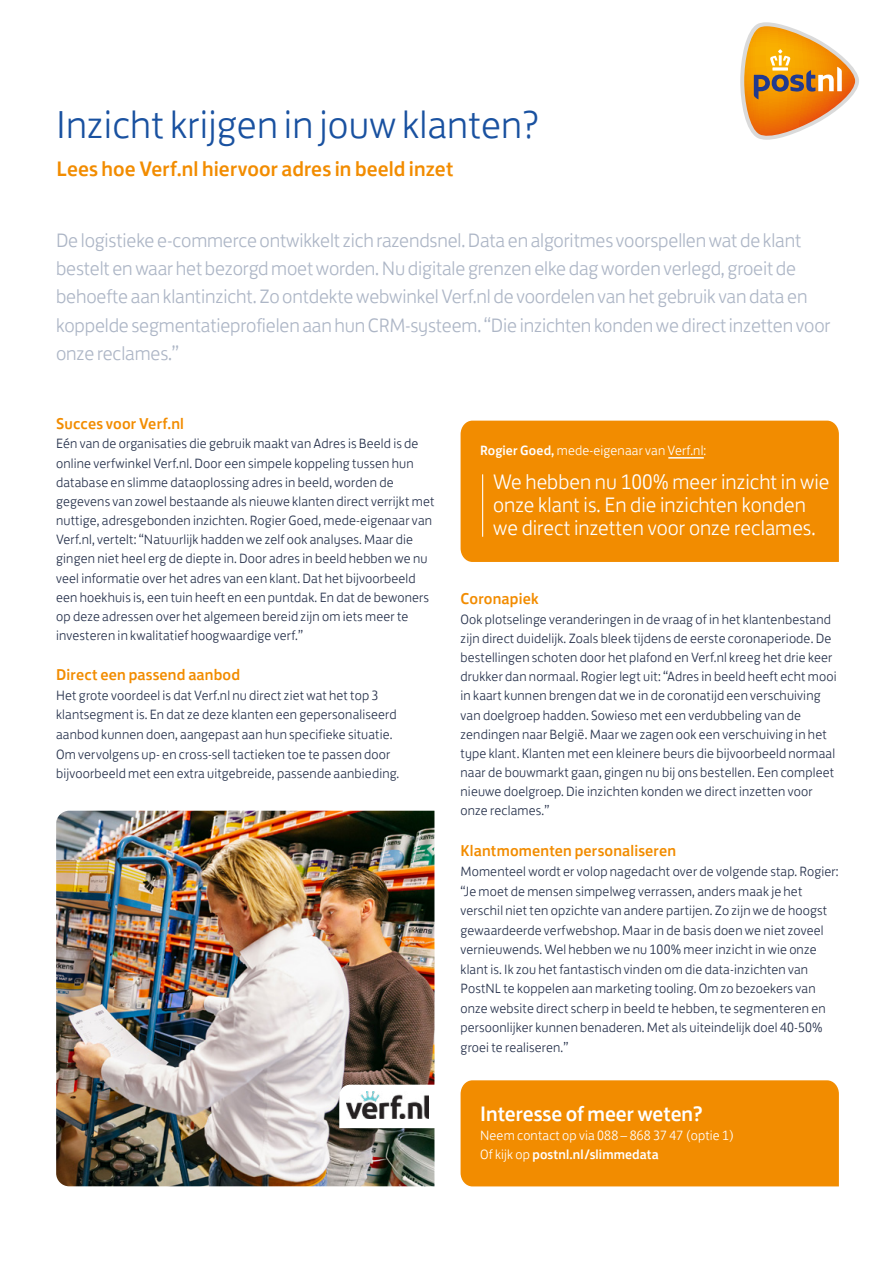
<style>
.page{position:relative;width:893px;height:1263px;background:#fff}
.page>*{position:absolute;margin:0;border:0;box-sizing:border-box;transform-origin:0 0}
.t1{font:300 39.9px "Post NL";letter-spacing:.005em;color:#1951a0}
.t2{font:300 21.45px/23px "Post NL";color:#fff}
.t3{font:500 21.45px "Post NL";letter-spacing:.005em;color:#f28c00}
.t4{font:500 21.45px "Post NL";color:#fff}
.t5{font:300 19.95px/28px "Post NL";letter-spacing:-.01em;color:#adb6c6}
.t6{font:500 16.05px "Post NL";letter-spacing:.01em;color:#f28c00}
.t7{font:300 13.8px/19.2px "Post NL";letter-spacing:.01em;color:#27324c}
.t8{font:300 13.8px/19.2px "Post NL";letter-spacing:.01em;color:#fff}
.s1{font-weight:500}
</style>
<div class="page">
<svg style="left:740px;top:22px;width:119px;height:118px"></svg>
<img style="left:56px;top:811px;width:378px;height:375px">
<svg style="left:339px;top:1085px;width:95px;height:43px"></svg>
<img style="left:347px;top:1091px;width:81px;height:28px">
<div style="left:461px;top:421px;width:378px;height:141px;background:#f28c00"></div>
<hr style="left:482px;top:474px;width:1px;height:63px;background:#fff">
<div style="left:461px;top:1080px;width:378px;height:106px;background:#f28c00"></div>
<hr style="left:668px;top:457px;width:36px;height:2px;background:#fff">
<h1 class="t1" style="left:56px;top:93px;width:485px">Inzicht krijgen in jouw klanten?</h1>
<h2 class="t3" style="left:56px;top:151px;width:398px">Lees hoe Verf.nl hiervoor adres in beeld inzet</h2>
<p class="t5" style="left:56px;top:225px;width:776px">De logistieke e-commerce ontwikkelt zich razendsnel. Data en algoritmes voorspellen wat de klant bestelt en waar het bezorgd moet worden. Nu digitale grenzen elke dag worden verlegd, groeit de behoefte aan klantinzicht. Zo ontdekte webwinkel Verf.nl de voordelen van het gebruik van data en koppelde segmentatieprofielen aan hun CRM-systeem. “Die inzichten konden we direct inzetten voor onze reclames.”</p>
<p class="t6" style="left:56px;top:411px;width:129px">Succes voor Verf.nl</p>
<p class="t7" style="left:56px;top:433px;width:380px">Eén van de organisaties die gebruik maakt van Adres is Beeld is de online verfwinkel Verf.nl. Door een simpele koppeling tussen hun database en slimme dataoplossing adres in beeld, worden de gegevens van zowel bestaande als nieuwe klanten direct verrijkt met nuttige, adresgebonden inzichten. Rogier Goed, mede-eigenaar van Verf.nl, vertelt: “Natuurlijk hadden we zelf ook analyses. Maar die gingen niet heel erg de diepte in. Door adres in beeld hebben we nu veel informatie over het adres van een klant. Dat het bijvoorbeeld een hoekhuis is, een tuin heeft en een puntdak. En dat de bewoners op deze adressen over het algemeen bereid zijn om iets meer te investeren in kwalitatief hoogwaardige verf.”</p>
<p class="t6" style="left:56px;top:661px;width:185px">Direct een passend aanbod</p>
<p class="t7" style="left:56px;top:684px;width:345px">Het grote voordeel is dat Verf.nl nu direct ziet wat het top 3 klantsegment is. En dat ze deze klanten een gepersonaliseerd aanbod kunnen doen, aangepast aan hun specifieke situatie.<br>Om vervolgens up- en cross-sell tactieken toe te passen door bijvoorbeeld met een extra uitgebreide, passende aanbieding.</p>
<p class="t8" style="left:480px;top:440px;width:228px"><span class="s1">Rogier Goed,</span> mede-eigenaar van Verf.nl:</p>
<h2 class="t2" style="left:493px;top:468px;width:338px">We hebben nu 100% meer inzicht in wie onze klant is. En die inzichten konden we direct inzetten voor onze reclames.</h2>
<p class="t6" style="left:461px;top:586px;width:80px">Coronapiek</p>
<p class="t7" style="left:461px;top:608px;width:378px">Ook plotselinge veranderingen in de vraag of in het klantenbestand zijn direct duidelijk. Zoals bleek tijdens de eerste coronaperiode. De bestellingen schoten door het plafond en Verf.nl kreeg het drie keer drukker dan normaal. Rogier legt uit: “Adres in beeld heeft echt mooi in kaart kunnen brengen dat we in de coronatijd een verschuiving van doelgroep hadden. Sowieso met een verdubbeling van de zendingen naar België. Maar we zagen ook een verschuiving in het type klant. Klanten met een kleinere beurs die bijvoorbeeld normaal naar de bouwmarkt gaan, gingen nu bij ons bestellen. Een compleet nieuwe doelgroep. Die inzichten konden we direct inzetten voor onze reclames.”</p>
<p class="t6" style="left:461px;top:837px;width:217px">Klantmomenten personaliseren</p>
<p class="t7" style="left:461px;top:860px;width:380px">Momenteel wordt er volop nagedacht over de volgende stap. Rogier: “Je moet de mensen simpelweg verrassen, anders maak je het verschil niet ten opzichte van andere partijen. Zo zijn we de hoogst gewaardeerde verfwebshop. Maar in de basis doen we niet zoveel vernieuwends. Wel hebben we nu 100% meer inzicht in wie onze klant is. Ik zou het fantastisch vinden om die data-inzichten van PostNL te koppelen aan marketing tooling. Om zo bezoekers van onze website direct scherp in beeld te hebben, te segmenteren en persoonlijker kunnen benaderen. Met als uiteindelijk doel 40-50% groei te realiseren.”</p>
<h2 class="t4" style="left:480px;top:1096px;width:224px">Interesse of meer weten?</h2>
<p class="t8" style="left:480px;top:1124px;width:256px">Neem contact op via 088 – 868 37 47 (optie 1)<br>Of kijk op <span class="s1">postnl.nl/slimmedata</span></p>
</div>
